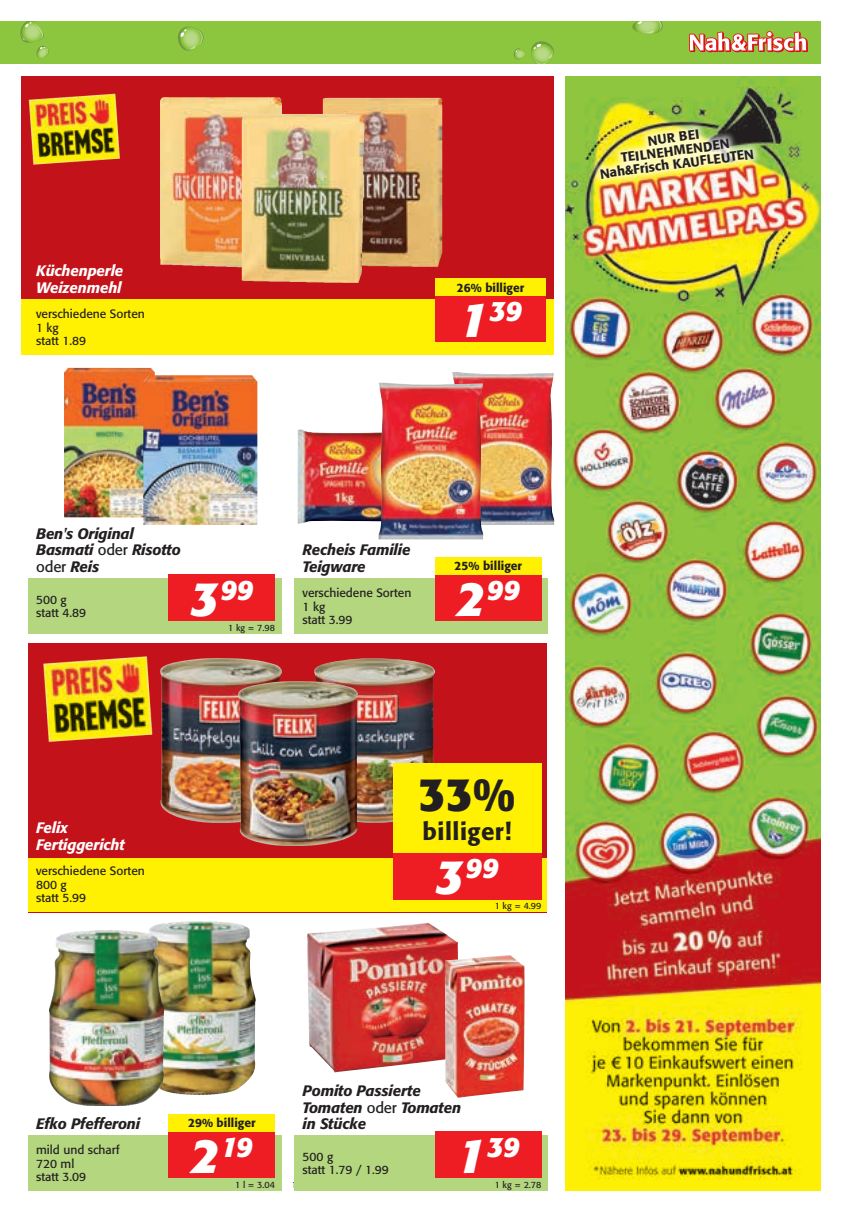
<style>
.page{position:relative;width:842px;height:1212px;background:#fff}
.page>*{position:absolute;margin:0;border:0;box-sizing:border-box;transform-origin:0 0}
.t1{font:700 46.5px "Formata Std";color:#231f20}
.t2{font:italic 700 28.05px "Formata Std";letter-spacing:-.005em;color:#fff}
.t3{font:500 24px "Formata Std";letter-spacing:.02em;color:#231f20}
.t4{font:italic 500 15px/16.5px "Formata Std";letter-spacing:-.01em;color:#231f20}
.t5{font:italic 500 15px/16.5px "Formata Std";letter-spacing:-.01em;color:#fff}
.t6{font:500 13.2px/13.2px "Formata Std";color:#231f20;text-align:center}
.t7{font:12px/13.5px "Formata Std";color:#231f20}
.t8{font:500 12px "Formata Std";color:#231f20}
.t9{font:9px "Formata Std";color:#231f20}
.s1{font-size:48px}
.s2{font-weight:400;font-style:normal}
</style>
<div class="page">
<div style="left:28px;top:643px;width:519px;height:269px;background:#c4121a"></div>
<img style="left:43px;top:656px;width:118px;height:87px">
<div style="left:28px;top:859px;width:519px;height:53px;background:#fff101"></div>
<div style="left:21px;top:77px;width:533px;height:278px;background:#c4121a"></div>
<div style="left:21px;top:300px;width:533px;height:55px;background:#fff101"></div>
<div style="left:0;top:21px;width:821px;height:43px;background:#8bc63e"></div>
<svg style="left:20px;top:21px;width:29px;height:37px"></svg>
<svg style="left:632px;top:21px;width:31px;height:13px"></svg>
<svg style="left:531px;top:41px;width:23px;height:23px"></svg>
<svg style="left:514px;top:48px;width:11px;height:12px"></svg>
<svg style="left:178px;top:27px;width:26px;height:24px"></svg>
<svg style="left:689px;top:31px;width:119px;height:21px"></svg>
<div style="left:435px;top:296px;width:111px;height:46px;background:#ee1d23"></div>
<div style="left:435px;top:279px;width:111px;height:17px;background:#fff101"></div>
<div style="left:28px;top:1135px;width:253px;height:56px;background:#b3d67f"></div>
<div style="left:169px;top:1131px;width:106px;height:47px;background:#ee1d23"></div>
<div style="left:169px;top:1114px;width:106px;height:17px;background:#fff101"></div>
<img style="left:161px;top:658px;width:120px;height:164px">
<img style="left:314px;top:658px;width:121px;height:165px">
<div style="left:294px;top:1135px;width:254px;height:56px;background:#b3d67f"></div>
<div style="left:435px;top:1131px;width:106px;height:47px;background:#ee1d23"></div>
<div style="left:294px;top:578px;width:254px;height:56px;background:#b3d67f"></div>
<div style="left:435px;top:574px;width:106px;height:47px;background:#ee1d23"></div>
<div style="left:435px;top:557px;width:106px;height:17px;background:#fff101"></div>
<div style="left:28px;top:578px;width:253px;height:56px;background:#b3d67f"></div>
<div style="left:169px;top:574px;width:106px;height:47px;background:#ee1d23"></div>
<img style="left:64px;top:368px;width:91px;height:149px">
<img style="left:161px;top:98px;width:120px;height:169px">
<img style="left:323px;top:98px;width:119px;height:169px">
<img style="left:238px;top:681px;width:119px;height:164px">
<div style="left:393px;top:853px;width:148px;height:46px;background:#ee1d23"></div>
<div style="left:393px;top:763px;width:148px;height:90px;background:#fff101"></div>
<img style="left:242px;top:114px;width:122px;height:169px">
<img style="left:21px;top:76px;width:106px;height:89px">
<img style="left:149px;top:921px;width:96px;height:174px">
<img style="left:307px;top:923px;width:151px;height:149px">
<img style="left:298px;top:429px;width:81px;height:95px">
<img style="left:452px;top:372px;width:102px;height:153px">
<img style="left:143px;top:375px;width:114px;height:150px">
<img style="left:379px;top:383px;width:104px;height:156px">
<img style="left:566px;top:76px;width:255px;height:1115px">
<div style="left:592px;top:121px;width:170px;height:66px;background:#fff;opacity:.75"></div>
<img style="left:50px;top:930px;width:114px;height:176px">
<img style="left:445px;top:955px;width:80px;height:143px">
<p class="t5" style="left:36px;top:263px;width:89px">Küchenperle<br>Weizenmehl</p>
<p class="t7" style="left:36px;top:307px;width:110px">verschiedene Sorten<br>1 kg<br>statt 1.89</p>
<p class="t8" style="left:457px;top:280px;width:69px">26% billiger</p>
<h2 class="t2" style="left:459px;top:294px;width:64px"><span class="s1">1</span>39</h2>
<p class="t6" style="left:596px;top:140px;width:157px;rotate:-7deg">NUR BEI<br>TEILNEHMENDEN<br>Nah&amp;Frisch KAUFLEUTEN</p>
<p class="t4" style="left:36px;top:525px;width:146px">Ben's Original<br>Basmati <span class="s2">oder</span> Risotto <span class="s2">oder</span> Reis</p>
<p class="t7" style="left:36px;top:593px;width:52px">500 g statt 4.89</p>
<h2 class="t2" style="left:190px;top:572px;width:64px"><span class="s1">3</span>99</h2>
<p class="t9" style="left:228px;top:622px;width:48px">1 kg = 7.98</p>
<p class="t4" style="left:303px;top:542px;width:109px">Recheis Familie<br>Teigware</p>
<p class="t7" style="left:303px;top:586px;width:110px">verschiedene Sorten<br>1 kg<br>statt 3.99</p>
<p class="t8" style="left:455px;top:558px;width:69px">25% billiger</p>
<h2 class="t2" style="left:457px;top:572px;width:64px"><span class="s1">2</span>99</h2>
<p class="t5" style="left:36px;top:820px;width:90px">Felix<br>Fertiggericht</p>
<p class="t7" style="left:36px;top:864px;width:110px">verschiedene Sorten<br>800 g<br>statt 5.99</p>
<h1 class="t1" style="left:419px;top:766px;width:98px">33%</h1>
<h3 class="t3" style="left:423px;top:817px;width:90px">billiger!</h3>
<h2 class="t2" style="left:436px;top:851px;width:64px"><span class="s1">3</span>99</h2>
<p class="t9" style="left:495px;top:900px;width:48px">1 kg = 4.99</p>
<p class="t4" style="left:36px;top:1115px;width:106px">Efko Pfefferoni</p>
<p class="t7" style="left:36px;top:1143px;width:85px">mild und scharf<br>720 ml<br>statt 3.09</p>
<p class="t8" style="left:188px;top:1116px;width:69px">29% billiger</p>
<h2 class="t2" style="left:191px;top:1129px;width:63px"><span class="s1">2</span>19</h2>
<p class="t9" style="left:235px;top:1179px;width:41px">1 l = 3.04</p>
<p class="t4" style="left:303px;top:1082px;width:160px">Pomito Passierte<br>Tomaten <span class="s2">oder</span> Tomaten in Stücke</p>
<p class="t7" style="left:303px;top:1150px;width:88px">500 g<br>statt 1.79 / 1.99</p>
<h2 class="t2" style="left:457px;top:1129px;width:64px"><span class="s1">1</span>39</h2>
<p class="t9" style="left:495px;top:1179px;width:48px">1 kg = 2.78</p>
</div>
